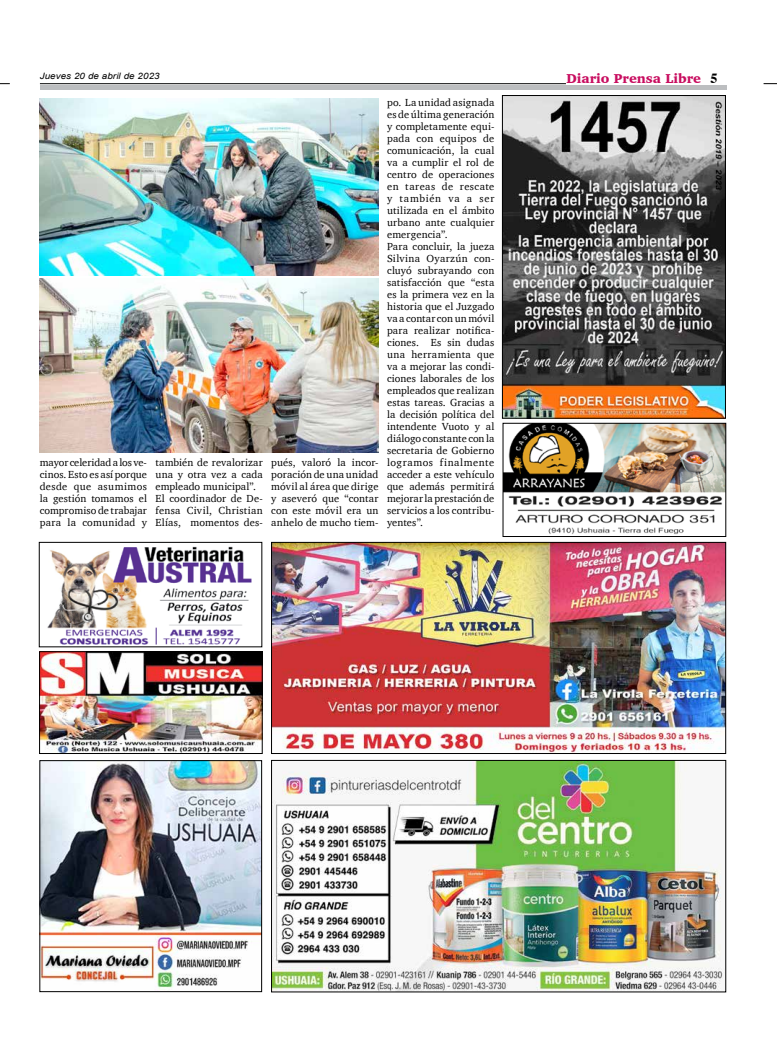
<style>
.page{position:relative;width:777px;height:1063px;background:#fff}
.page>*{position:absolute;margin:0;border:0;box-sizing:border-box;transform-origin:0 0}
.t1{font:700 14px "Times";color:#000}
.t2{font:900 13.2px "Charter";color:#c80c5f}
.t3{font:10.5px/12px "Charter";letter-spacing:.01em;color:#000;text-align:justify}
.t4{font:italic 8.8px "Arial";letter-spacing:.01em;color:#000;scale:1.11 1}
</style>
<div class="page">
<hr style="left:40px;top:83px;width:526px;height:1px;background:#000">
<hr style="left:40px;top:85px;width:686px;height:4px;background:#bcbec0">
<svg style="left:763px;top:83px;width:14px;height:1px"></svg>
<img style="left:504px;top:97px;width:219px;height:319px">
<div style="left:502px;top:95px;width:223px;height:323px;border:1px solid #000"></div>
<img style="left:505px;top:425px;width:219px;height:110px">
<div style="left:503px;top:423px;width:223px;height:114px;border:1px solid #000"></div>
<img style="left:273px;top:544px;width:451px;height:208px">
<div style="left:271px;top:542px;width:455px;height:212px;border:1px solid #000"></div>
<img style="left:273px;top:762px;width:451px;height:228px">
<div style="left:271px;top:760px;width:455px;height:232px;border:1px solid #000"></div>
<img style="left:41px;top:762px;width:219px;height:228px">
<div style="left:39px;top:760px;width:223px;height:232px;border:1px solid #000"></div>
<img style="left:41px;top:654px;width:219px;height:98px">
<div style="left:39px;top:652px;width:223px;height:102px;border:1px solid #000"></div>
<img style="left:47px;top:546px;width:205px;height:99px">
<div style="left:39px;top:542px;width:223px;height:105px;border:1px solid #000"></div>
<img style="left:39px;top:98px;width:339px;height:177px">
<img style="left:39px;top:278px;width:339px;height:175px">
<p class="t4" style="left:40px;top:70px;width:110px">Jueves 20 de abril de 2023</p>
<p class="t2" style="left:566px;top:71px;width:136px">Diario Prensa Libre</p>
<p class="t3" style="left:40px;top:456px;width:109px">mayor celeridad a los ve&shy;cinos. Esto es así porque desde que asumimos la gestión tomamos el compromiso de trabajar para la comunidad y</p>
<p class="t3" style="left:155px;top:456px;width:109px;text-align:left">también de revalorizar una y otra vez a cada empleado municipal”.<br>El coordinador de De&shy;fensa Civil, Christian<br>Elías, momentos des-</p>
<p class="t3" style="left:271px;top:456px;width:109px">pués, valoró la incor&shy;poración de una unidad móvil al área que dirige y aseveró que “contar con este móvil era un anhelo de mucho tiem-</p>
<p class="t3" style="left:387px;top:96px;width:109px;text-align:left">po. La unidad asignada es de última generación y completamente equi&shy;pada con equipos de comunicación, la cual va a cumplir el rol de centro de operaciones en tareas de rescate y también va a ser utilizada en el ámbito urbano ante cualquier emergencia”.<br>Para concluir, la jueza<br>Silvina Oyarzún con&shy;cluyó subrayando con satisfacción que “esta es la primera vez en la historia que el Juzgado va a contar con un móvil para realizar notifica&shy;ciones. Es sin dudas una herramienta que va a mejorar las condi&shy;ciones laborales de los empleados que realizan estas tareas. Gracias a la decisión política del intendente Vuoto y al diálogo constante con la secretaria de Gobierno logramos finalmente acceder a este vehículo que además permitirá mejorar la prestación de servicios a los contribu&shy;yentes”.</p>
<h1 class="t1" style="left:710px;top:65px;width:8px">5</h1>
</div>
